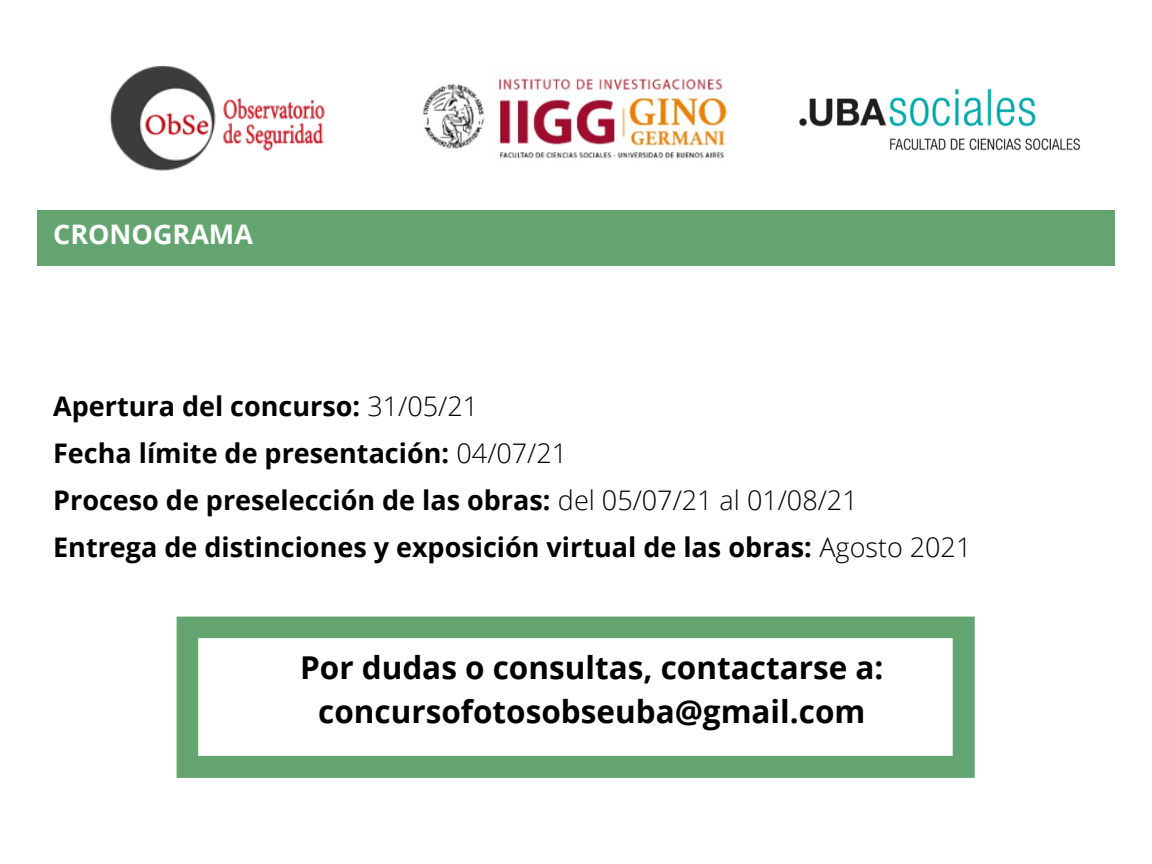
<style>
.page{position:relative;width:1152px;height:864px;background:#fff}
.page>*{position:absolute;margin:0;border:0;box-sizing:border-box;transform-origin:0 0}
.t1{font:700 31.5px/43.8px "Open Sans";color:#000;text-align:center}
.t2{font:700 27px "Open Sans";color:#000}
.t3{font:700 27px "Open Sans";color:#fff}
.s1{font-weight:300}
</style>
<div class="page">
<div style="left:37px;top:211px;width:1078px;height:55px;background:#64a470"></div>
<img style="left:109px;top:65px;width:216px;height:106px">
<svg style="left:177px;top:617px;width:798px;height:161px"></svg>
<img style="left:423px;top:73px;width:304px;height:86px">
<img style="left:799px;top:88px;width:282px;height:63px">
<p class="t3" style="left:53px;top:215px;width:201px">CRONOGRAMA</p>
<p class="t2" style="left:53px;top:387px;width:427px">Apertura del concurso: <span class="s1">31/05/21</span></p>
<p class="t2" style="left:53px;top:434px;width:516px">Fecha límite de presentación: <span class="s1">04/07/21</span></p>
<p class="t2" style="left:53px;top:481px;width:806px">Proceso de preselección de las obras: <span class="s1">del 05/07/21 al 01/08/21</span></p>
<p class="t2" style="left:53px;top:528px;width:920px">Entrega de distinciones y exposición virtual de las obras: <span class="s1">Agosto 2021</span></p>
<p class="t1" style="left:300px;top:645px;width:585px">Por dudas o consultas, contactarse a: concursofotosobseuba@gmail.com</p>
</div>
